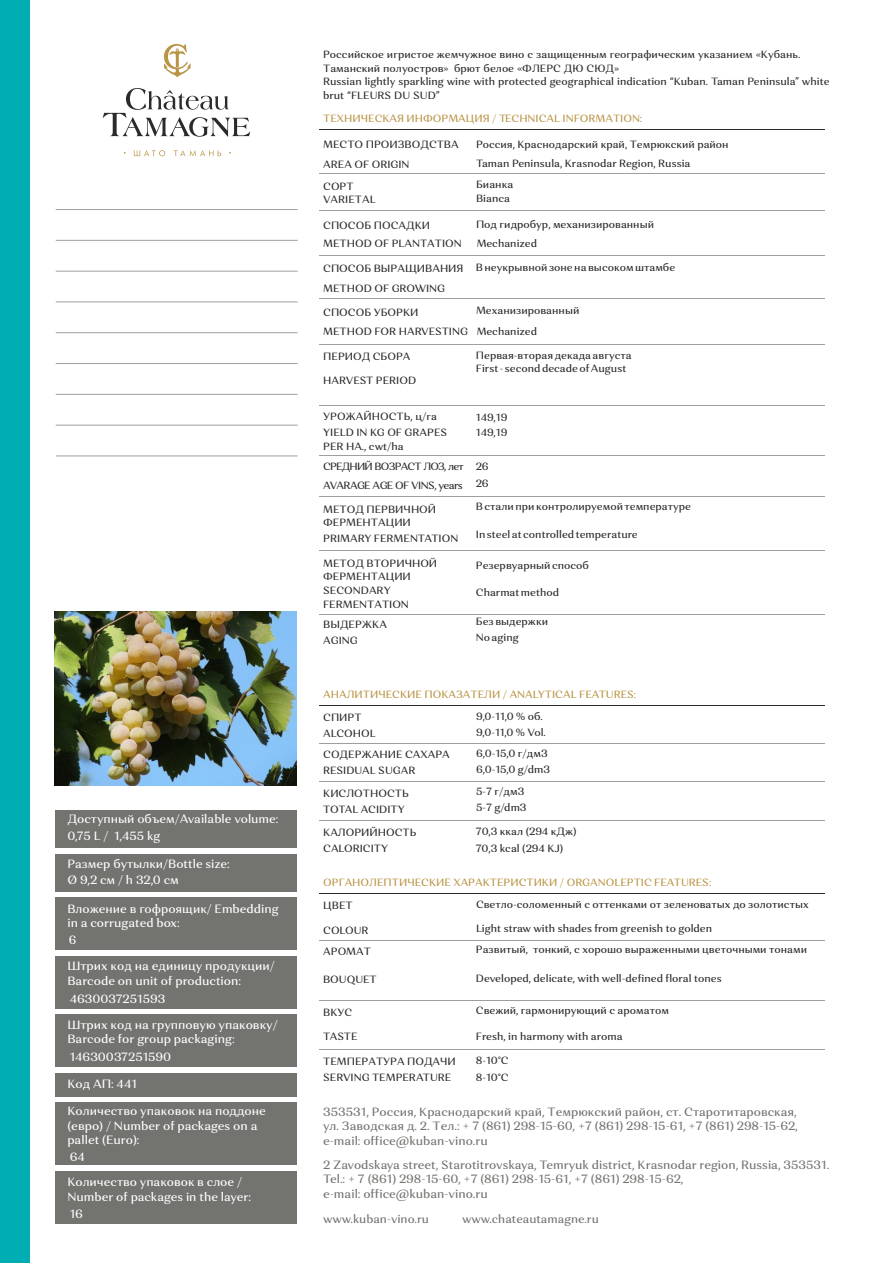
<style>
.page{position:relative;width:893px;height:1263px;background:#fff}
.page>*{position:absolute;margin:0;border:0;box-sizing:border-box;transform-origin:0 0}
.t1{font:500 12px/14.5px "Orchidea Pro";color:#fff}
.t2{font:500 12px/14.5px "Orchidea Pro";color:#737370;text-align:justify}
.t3{font:500 11.7px "Orchidea Pro";color:#737370}
.t4{font:500 10.5px/13.6px "Orchidea Pro";color:#2b2929}
.t5{font:500 10.5px "Orchidea Pro";color:#ba9445}
.t6{font:500 10.5px/20.7px "Orchidea Pro";letter-spacing:-.08em;color:#2b2929}
.t7{font:500 10.5px "Orchidea Pro";letter-spacing:-.055em;color:#2b2929}
</style>
<div class="page">
<hr style="left:319px;top:705px;width:505px;height:1px;background:#2b2929">
<hr style="left:319px;top:781px;width:505px;height:1px;background:#9e9e9e">
<hr style="left:319px;top:820px;width:505px;height:1px;background:#9e9e9e">
<hr style="left:319px;top:743px;width:505px;height:1px;background:#9e9e9e">
<hr style="left:319px;top:893px;width:505px;height:1px;background:#2b2929">
<hr style="left:319px;top:1000px;width:505px;height:1px;background:#9e9e9e">
<hr style="left:319px;top:1049px;width:505px;height:1px;background:#9e9e9e">
<hr style="left:319px;top:940px;width:505px;height:1px;background:#9e9e9e">
<div style="left:55px;top:810px;width:241px;height:37px;background:#737370"></div>
<div style="left:55px;top:898px;width:241px;height:52px;background:#737370"></div>
<div style="left:55px;top:956px;width:241px;height:52px;background:#737370"></div>
<div style="left:55px;top:1014px;width:241px;height:52px;background:#737370"></div>
<div style="left:55px;top:1073px;width:241px;height:23px;background:#737370"></div>
<div style="left:55px;top:1102px;width:241px;height:63px;background:#737370"></div>
<div style="left:55px;top:1171px;width:241px;height:53px;background:#737370"></div>
<hr style="left:56px;top:209px;width:242px;height:1px;background:#9e9e9e">
<hr style="left:56px;top:240px;width:242px;height:1px;background:#9e9e9e">
<hr style="left:56px;top:271px;width:242px;height:1px;background:#9e9e9e">
<hr style="left:56px;top:301px;width:242px;height:1px;background:#9e9e9e">
<hr style="left:56px;top:332px;width:242px;height:1px;background:#9e9e9e">
<hr style="left:56px;top:363px;width:242px;height:1px;background:#9e9e9e">
<hr style="left:56px;top:394px;width:242px;height:1px;background:#9e9e9e">
<hr style="left:56px;top:425px;width:242px;height:1px;background:#9e9e9e">
<hr style="left:56px;top:455px;width:242px;height:1px;background:#9e9e9e">
<div style="left:55px;top:854px;width:241px;height:37px;background:#737370"></div>
<svg style="left:103px;top:88px;width:147px;height:49px"></svg>
<svg style="left:134px;top:150px;width:31px;height:6px"></svg>
<svg style="left:174px;top:150px;width:47px;height:6px"></svg>
<svg style="left:164px;top:44px;width:27px;height:33px"></svg>
<hr style="left:319px;top:550px;width:505px;height:1px;background:#9e9e9e">
<hr style="left:319px;top:129px;width:505px;height:1px;background:#2b2929">
<hr style="left:319px;top:210px;width:505px;height:1px;background:#9e9e9e">
<hr style="left:319px;top:255px;width:505px;height:1px;background:#9e9e9e">
<hr style="left:319px;top:298px;width:505px;height:1px;background:#9e9e9e">
<hr style="left:319px;top:344px;width:505px;height:1px;background:#9e9e9e">
<hr style="left:319px;top:456px;width:505px;height:1px;background:#9e9e9e">
<hr style="left:319px;top:174px;width:505px;height:1px;background:#9e9e9e">
<hr style="left:319px;top:496px;width:505px;height:1px;background:#9e9e9e">
<hr style="left:319px;top:405px;width:505px;height:1px;background:#9e9e9e">
<hr style="left:319px;top:614px;width:505px;height:1px;background:#9e9e9e">
<img style="left:55px;top:611px;width:242px;height:174px">
<div style="left:0;top:0;width:30px;height:1263px;background:#00adb3"></div>
<p class="t1" style="left:67px;top:812px;width:213px;line-height:16.8px">Доступный объем/Available volume:<br>0,75 L / 1,455 kg</p>
<p class="t1" style="left:67px;top:857px;width:164px;line-height:15.8px">Размер бутылки/Bottle size:<br>Ø 9,2 см / h 32,0 см</p>
<p class="t1" style="left:67px;top:902px;width:213px">Вложение в гофроящик/ Embedding in a corrugated box:</p>
<p class="t1" style="left:67px;top:928px;width:209px;line-height:26.4px">6<br>Штрих код на единицу продукции/</p>
<p class="t1" style="left:67px;top:973px;width:175px;line-height:17.9px">Barcode on unit of production:<br>4630037251593</p>
<p class="t1" style="left:67px;top:1018px;width:212px">Штрих код на групповую упаковку/<br>Barcode for group packaging:</p>
<p class="t1" style="left:70px;top:1051px;width:103px">14630037251590</p>
<p class="t1" style="left:67px;top:1077px;width:71px">Код АП: 441</p>
<p class="t1" style="left:67px;top:1104px;width:200px">Количество упаковок на поддоне (евро) / Number of packages on a pallet (Euro):</p>
<p class="t1" style="left:67px;top:1146px;width:176px;line-height:24.9px">64<br>Количество упаковок в слое /</p>
<p class="t1" style="left:67px;top:1189px;width:185px;line-height:17.1px">Number of packages in the layer:<br>16</p>
<p class="t4" style="left:323px;top:49px;width:508px">Российское игристое жемчужное вино с защищенным географическим указанием «Кубань.<br>Таманский полуостров» брют белое «ФЛЕРС ДЮ СЮД»<br>Russian lightly sparkling wine with protected geographical indication “Kuban. Taman Peninsula” white brut “FLEURS DU SUD”</p>
<p class="t5" style="left:323px;top:114px;width:320px">ТЕХНИЧЕСКАЯ ИНФОРМАЦИЯ / TECHNICAL INFORMATION:</p>
<p class="t4" style="left:323px;top:136px;width:137px;line-height:19.2px">МЕСТО ПРОИЗВОДСТВА<br>AREA OF ORIGIN</p>
<p class="t4" style="left:476px;top:138px;width:254px">Россия, Краснодарский край, Темрюкский район</p>
<p class="t4" style="left:476px;top:157px;width:216px">Taman Peninsula, Krasnodar Region, Russia</p>
<p class="t4" style="left:323px;top:180px;width:54px;line-height:13.2px">СОРТ<br>VARIETAL</p>
<p class="t4" style="left:323px;top:218px;width:140px;line-height:17.7px">СПОСОБ ПОСАДКИ<br>METHOD OF PLANTATION</p>
<p class="t4" style="left:323px;top:259px;width:142px;line-height:20.1px">СПОСОБ ВЫРАЩИВАНИЯ<br>METHOD OF GROWING</p>
<p class="t4" style="left:323px;top:303px;width:146px;line-height:19.6px">СПОСОБ УБОРКИ<br>METHOD FOR HARVESTING</p>
<p class="t4" style="left:323px;top:350px;width:89px">ПЕРИОД СБОРА</p>
<p class="t4" style="left:323px;top:374px;width:95px">HARVEST PERIOD</p>
<p class="t4" style="left:476px;top:179px;width:39px">Бианка</p>
<p class="t4" style="left:476px;top:193px;width:36px">Bianca</p>
<p class="t4" style="left:476px;top:218px;width:180px">Под гидробур, механизированный</p>
<p class="t4" style="left:476px;top:262px;width:201px">В неукрывной зоне на высоком штамбе</p>
<p class="t4" style="left:476px;top:305px;width:105px">Механизированный</p>
<p class="t4" style="left:477px;top:237px;width:62px">Mechanized</p>
<p class="t4" style="left:477px;top:325px;width:62px">Mechanized</p>
<p class="t4" style="left:476px;top:350px;width:157px;line-height:12.8px">Первая-вторая декада августа<br>First - second decade of August</p>
<p class="t4" style="left:323px;top:409px;width:125px;line-height:16.2px">УРОЖАЙНОСТЬ, ц/га<br>YIELD IN KG OF GRAPES</p>
<p class="t6" style="left:323px;top:436px;width:142px">PER HA., cwt/ha<br>СРЕДНИЙ ВОЗРАСТ ЛОЗ, лет</p>
<p class="t7" style="left:323px;top:481px;width:141px">AVARAGE AGE OF VINS, years</p>
<p class="t4" style="left:323px;top:503px;width:115px">МЕТОД ПЕРВИЧНОЙ<br>ФЕРМЕНТАЦИИ</p>
<p class="t4" style="left:323px;top:532px;width:137px">PRIMARY FERMENTATION</p>
<p class="t4" style="left:476px;top:411px;width:33px">149,19</p>
<p class="t4" style="left:476px;top:460px;width:14px">26</p>
<p class="t4" style="left:476px;top:426px;width:33px">149,19</p>
<p class="t4" style="left:476px;top:478px;width:14px">26</p>
<p class="t4" style="left:476px;top:500px;width:217px">В стали при контролируемой температуре</p>
<p class="t4" style="left:476px;top:528px;width:163px">In steel at controlled temperature</p>
<p class="t4" style="left:323px;top:557px;width:116px">МЕТОД ВТОРИЧНОЙ<br>ФЕРМЕНТАЦИИ</p>
<p class="t4" style="left:476px;top:559px;width:115px">Резервуарный способ</p>
<p class="t4" style="left:323px;top:585px;width:87px">SECONDARY<br>FERMENTATION</p>
<p class="t4" style="left:323px;top:618px;width:65px">ВЫДЕРЖКА</p>
<p class="t4" style="left:476px;top:587px;width:85px">Charmat method</p>
<p class="t4" style="left:476px;top:615px;width:74px">Без выдержки</p>
<p class="t4" style="left:323px;top:634px;width:36px">AGING</p>
<p class="t4" style="left:476px;top:632px;width:44px">No aging</p>
<p class="t5" style="left:323px;top:690px;width:314px">АНАЛИТИЧЕСКИЕ ПОКАЗАТЕЛИ / ANALYTICAL FEATURES:</p>
<p class="t4" style="left:323px;top:710px;width:54px;line-height:16.2px">СПИРТ<br>ALCOHOL</p>
<p class="t4" style="left:476px;top:711px;width:68px">9,0-11,0 % об.</p>
<p class="t4" style="left:476px;top:726px;width:71px">9,0-11,0 % Vol.</p>
<p class="t4" style="left:323px;top:747px;width:128px;line-height:15.8px">СОДЕРЖАНИЕ САХАРА<br>RESIDUAL SUGAR</p>
<p class="t4" style="left:323px;top:786px;width:87px;line-height:15.6px">КИСЛОТНОСТЬ<br>TOTAL ACIDITY</p>
<p class="t4" style="left:323px;top:825px;width:95px;line-height:16.6px">КАЛОРИЙНОСТЬ<br>CALORICITY</p>
<p class="t4" style="left:476px;top:746px;width:76px;line-height:15.9px">6,0-15,0 г/дм3<br>6,0-15,0 g/dm3</p>
<p class="t4" style="left:476px;top:786px;width:50px">5-7 г/дм3</p>
<p class="t4" style="left:476px;top:825px;width:102px">70,3 ккал (294 кДж)</p>
<p class="t4" style="left:476px;top:801px;width:52px">5-7 g/dm3</p>
<p class="t4" style="left:476px;top:842px;width:89px">70,3 kcal (294 KJ)</p>
<p class="t5" style="left:323px;top:878px;width:390px">ОРГАНОЛЕПТИЧЕСКИЕ ХАРАКТЕРИСТИКИ / ORGANOLEPTIC FEATURES:</p>
<p class="t4" style="left:323px;top:900px;width:31px">ЦВЕТ</p>
<p class="t4" style="left:323px;top:924px;width:47px">COLOUR</p>
<p class="t4" style="left:476px;top:899px;width:334px">Светло-соломенный с оттенками от зеленоватых до золотистых</p>
<p class="t4" style="left:476px;top:922px;width:238px">Light straw with shades from greenish to golden</p>
<p class="t4" style="left:476px;top:973px;width:247px">Developed, delicate, with well-defined floral tones</p>
<p class="t4" style="left:476px;top:944px;width:333px">Развитый, тонкий, с хорошо выраженными цветочными тонами</p>
<p class="t4" style="left:323px;top:945px;width:49px">АРОМАТ</p>
<p class="t4" style="left:323px;top:973px;width:55px">BOUQUET</p>
<p class="t4" style="left:323px;top:1006px;width:31px">ВКУС</p>
<p class="t4" style="left:323px;top:1030px;width:36px">TASTE</p>
<p class="t4" style="left:323px;top:1053px;width:134px;line-height:16.6px">ТЕМПЕРАТУРА ПОДАЧИ<br>SERVING TEMPERATURE</p>
<p class="t4" style="left:476px;top:1005px;width:195px">Свежий, гармонирующий с ароматом</p>
<p class="t4" style="left:476px;top:1052px;width:34px;line-height:17.2px">8-10°C<br>8-10°C</p>
<p class="t4" style="left:476px;top:1030px;width:148px">Fresh, in harmony with aroma</p>
<p class="t2" style="left:323px;top:1105px;width:476px">353531, Россия, Краснодарский край, Темрюкский район, ст. Старотитаровская, ул. Заводская д. 2. Тел.: + 7 (861) 298-15-60, +7 (861) 298-15-61, +7 (861) 298-15-62, e-mail: office@kuban-vino.ru</p>
<p class="t2" style="left:323px;top:1158px;width:508px;text-align:left">2 Zavodskaya street, Starotitrovskaya, Temryuk district, Krasnodar region, Russia, 353531.<br>Tel.: + 7 (861) 298-15-60, +7 (861) 298-15-61, +7 (861) 298-15-62,<br>e-mail: office@kuban-vino.ru</p>
<p class="t3" style="left:323px;top:1214px;width:107px">www.kuban-vino.ru</p>
<p class="t3" style="left:462px;top:1214px;width:138px">www.chateautamagne.ru</p>
</div>
